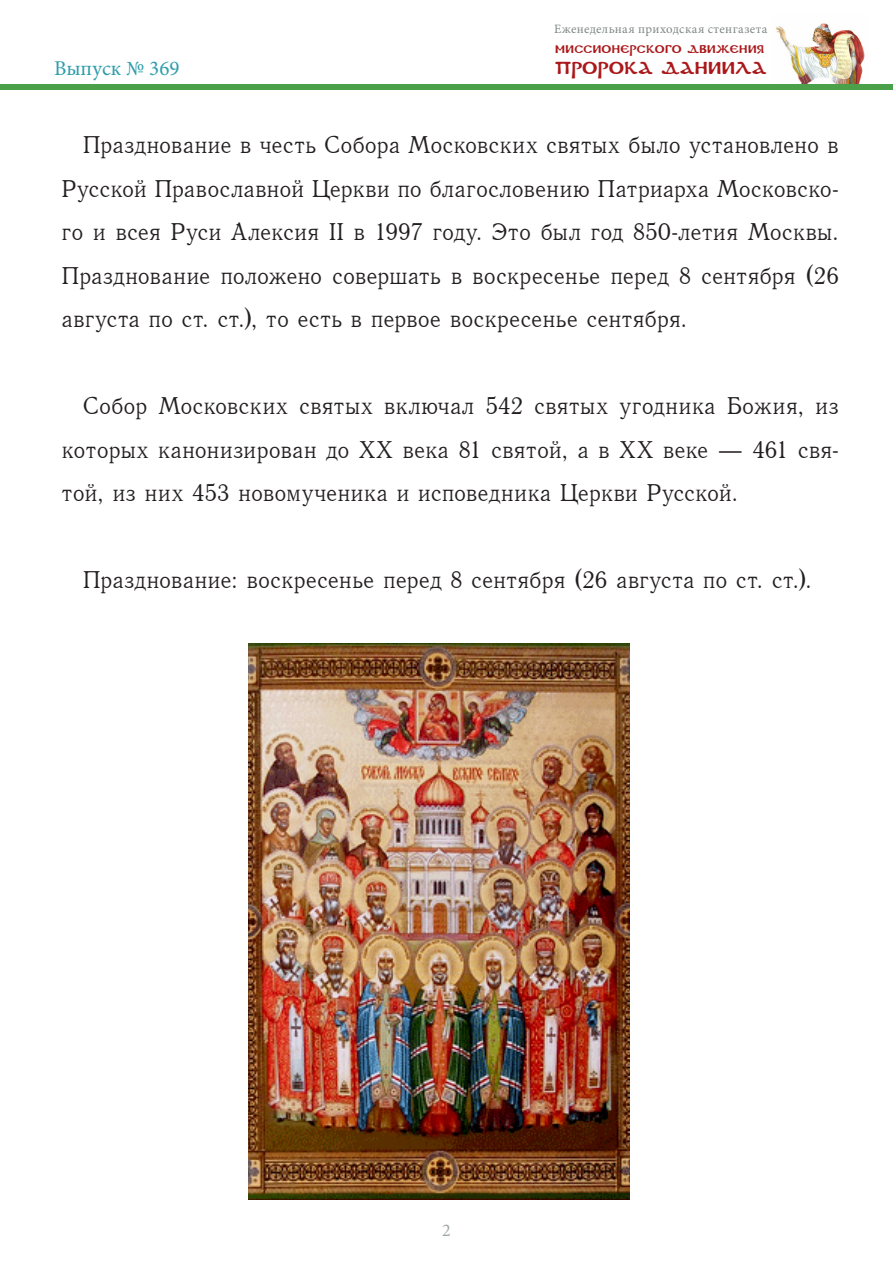
<style>
.page{position:relative;width:893px;height:1263px;background:#fff}
.page>*{position:absolute;margin:0;border:0;box-sizing:border-box;transform-origin:0 0}
._2__Основной_текст{font:24px/43.5px "Quant Antiqua C";letter-spacing:-.005em;color:#231f20;text-align:justify}
.t1{font:21px "Minion Pro";color:#2e9daa}
.t2{font:18px "Minion Pro";color:#9fa9a4}
.t3{font:17.1px "DS Coptic";letter-spacing:.01em;color:#aa181b}
.t4{font:12.75px "Minion Pro";letter-spacing:.03em;color:#7f8885}
.t5{font:10.95px "DS Coptic";letter-spacing:.025em;color:#aa181b}
</style>
<div class="page">
<img style="left:776px;top:23px;width:89px;height:61px">
<div style="left:0;top:84px;width:893px;height:5px;background:#4aa14a"></div>
<img style="left:249px;top:643px;width:380px;height:556px">
<p class="t1" style="left:54px;top:54px;width:127px">Выпуск № 369</p>
<p class="t4" style="left:554px;top:21px;width:215px">Еженедельная приходская стенгазета</p>
<p class="t5" style="left:555px;top:42px;width:210px">Миссионерского движения</p>
<p class="t3" style="left:555px;top:57px;width:213px">ПРОРОКА ДАНИИЛА</p>
<p class="_2__Основной_текст" style="left:62px;top:124px;width:779px;text-indent:21px">Празднование в честь Собора Московских святых было установлено в Русской Православной Церкви по благословению Патриарха Московско&shy;го и всея Руси Алексия II в 1997 году. Это был год 850-летия Москвы.<br>Празднование положено совершать в воскресенье перед 8 сентября (26 августа по ст. ст.), то есть в первое воскресенье сентября.</p>
<p class="_2__Основной_текст" style="left:62px;top:385px;width:779px;text-indent:21px">Собор Московских святых включал 542 святых угодника Божия, из которых канонизирован до ХХ века 81 святой, а в ХХ веке — 461 свя&shy;той, из них 453 новомученика и исповедника Церкви Русской.</p>
<p class="_2__Основной_текст" style="left:83px;top:559px;width:730px">Празднование: воскресенье перед 8 сентября (26 августа по ст. ст.).</p>
<p class="t2" style="left:442px;top:1218px;width:10px">2</p>
</div>
